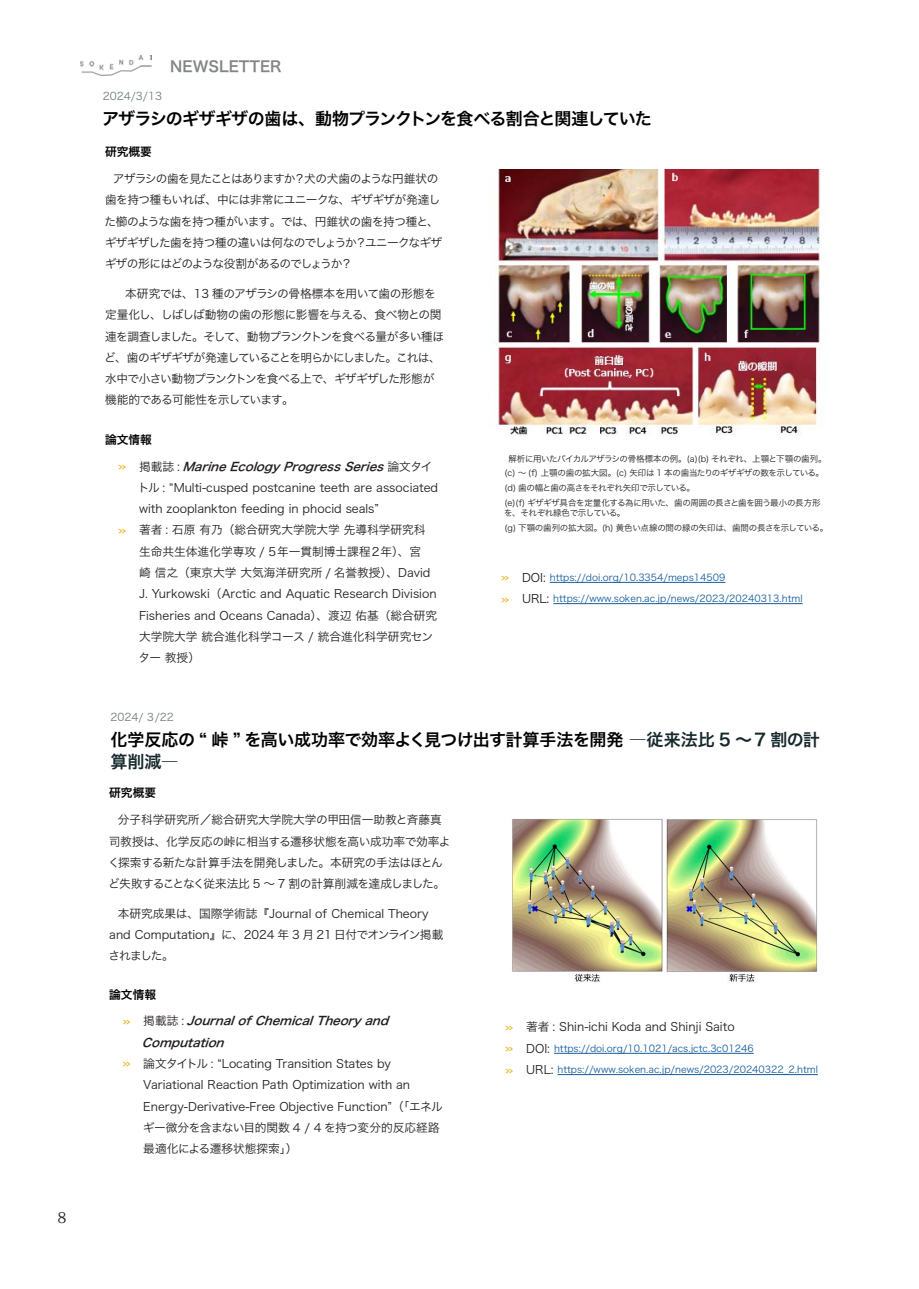
<style>
.page{position:relative;width:919px;height:1289px;background:#fff}
.page>*{position:absolute;margin:0;border:0;box-sizing:border-box;transform-origin:0 0}
.t1{font:16.95px/21.3px "Hira Kaku Pro N W6";letter-spacing:-.015em;color:#000}
.t2{font:16.95px "Hira Kaku Pro N W6";letter-spacing:-.055em;color:#000}
.t3{font:14.85px "Hira Kaku Pro N W6";color:#828487}
.t4{font:14.85px "Koz Min Pr 6 N";color:#231f20}
.t5{font:11.7px/21.3px "Hira Kaku Pro N W3";color:#231f20}
.t6{font:11.7px/21.3px "Hira Kaku Pro N W3";letter-spacing:-.055em;color:#231f20}
.t7{font:11.7px/21.3px "Hira Kaku Pro N W3";letter-spacing:-.03em;color:#231f20}
.t8{font:italic 11.7px/21.3px "Hira Kaku Pro N W6";color:#231f20}
.t9{font:11.7px "Hira Kaku Pro N W6";color:#000}
.t10{font:10.65px "Hira Kaku Pro N W3";color:#737d81}
.t11{font:9.6px "Hira Kaku Pro W3";color:#175d9e}
.t12{font:8.55px/14.7px "Hira Kaku Pro N W3";letter-spacing:-.04em;color:#231f20}
.s1{font-family:"Myriad Pro";font-style:normal;color:#e6b522}
.s2{font-family:"Hira Kaku Pro N W3";font-style:normal}
.s3{font-family:"Myriad Pro";color:#e6b522}
.s4{font-family:"Myriad Pro";font-size:11.7px;color:#e6b522}
.s5{font-family:"Hira Kaku Pro N W3";font-size:11.7px;color:#231f20}
.s6{color:#16282c}
</style>
<div class="page">
<img style="left:81px;top:56px;width:71px;height:20px">
<hr style="left:549px;top:582px;width:176px;height:1px;background:#175d9e">
<hr style="left:553px;top:603px;width:249px;height:1px;background:#175d9e">
<img style="left:494px;top:170px;width:327px;height:266px">
<hr style="left:554px;top:1053px;width:199px;height:1px;background:#175d9e">
<hr style="left:557px;top:1074px;width:260px;height:1px;background:#175d9e">
<img style="left:512px;top:818px;width:306px;height:164px">
<p class="t4" style="left:57px;top:1209px;width:11px">8</p>
<p class="t3" style="left:170px;top:53px;width:113px">NEWSLETTER</p>
<p class="t10" style="left:103px;top:87px;width:61px">2024/3/13</p>
<h1 class="t2" style="left:102px;top:104px;width:551px">アザラシのギザギザの歯は、動物プランクトンを食べる割合と関連していた</h1>
<p class="t9" style="left:105px;top:141px;width:48px">研究概要</p>
<p class="t6" style="left:105px;top:167px;width:339px;text-indent:8px">アザラシの歯を見たことはありますか？犬の犬歯のような円錐状の歯を持つ種もいれば、中には非常にユニークな、ギザギザが発達した櫛のような歯を持つ種がいます。では、円錐状の歯を持つ種と、ギザギザした歯を持つ種の違いは何なのでしょうか？ユニークなギザギザの形にはどのような役割があるのでしょうか？</p>
<p class="t6" style="left:104px;top:282px;width:341px;text-indent:10px">　本研究では、13 種のアザラシの骨格標本を用いて歯の形態を定量化し、しばしば動物の歯の形態に影響を与える、食べ物との関連を調査しました。そして、動物プランクトンを食べる量が多い種ほど、歯のギザギザが発達していることを明らかにしました。これは、水中で小さい動物プランクトンを食べる上で、ギザギザした形態が機能的である可能性を示しています。</p>
<p class="t9" style="left:105px;top:429px;width:48px">論文情報</p>
<p class="t8" style="left:118px;top:455px;width:316px"><span class="s1">»</span> <span class="s2">掲載誌 :</span> MarineEcologyProgressSeries <span class="s2">論文タイ</span></p>
<p class="t5" style="left:138px;top:476px;width:302px">トル : “Multi-cusped postcanine teeth are associated</p>
<p class="t5" style="left:139px;top:497px;width:241px">with zooplankton feeding in phocid seals”</p>
<p class="t5" style="left:118px;top:518px;width:309px"><span class="s3">»</span> 著者 : 石原 有乃（総合研究大学院大学 先導科学研究科</p>
<p class="t5" style="left:139px;top:540px;width:283px">生命共生体進化学専攻 / ５年一貫制博士課程２年）、宮</p>
<p class="t5" style="left:139px;top:561px;width:293px">崎 信之（東京大学 大気海洋研究所 / 名誉教授）、David</p>
<p class="t5" style="left:139px;top:582px;width:299px">J. Yurkowski（Arctic and Aquatic Research Division</p>
<p class="t5" style="left:139px;top:603px;width:299px">Fisheries and Oceans Canada）、渡辺 佑基（総合研究</p>
<p class="t5" style="left:139px;top:625px;width:295px">大学院大学 統合進化科学コース / 統合進化科学研究セン</p>
<p class="t5" style="left:138px;top:646px;width:63px">ター 教授）</p>
<p class="t12" style="left:504px;top:450px;width:324px;text-indent:4px">解析に用いたバイカルアザラシの骨格標本の例。(a)(b) それぞれ、上顎と下顎の歯列。(c) ～ (f) 上顎の歯の拡大図。(c) 矢印は 1 本の歯当たりのギザギザの数を示している。(d) 歯の幅と歯の高さをそれぞれ矢印で示している。<br>(e)(f) ギザギザ具合を定量化する為に用いた、歯の周囲の長さと歯を囲う最小の長方形</p>
<p class="t12" style="left:504px;top:505px;width:325px">を、それぞれ緑色で示している。<br>(g) 下顎の歯列の拡大図。(h) 黄色い点線の間の緑の矢印は、歯間の長さを示している。</p>
<p class="t11" style="left:500px;top:569px;width:226px"><span class="s4">»</span> <span class="s5">DOI:</span> https://doi.org/10.3354/meps14509</p>
<p class="t11" style="left:500px;top:590px;width:303px"><span class="s4">»</span> <span class="s5">URL:</span> https://www.soken.ac.jp/news/2023/20240313.html</p>
<p class="t10" style="left:110px;top:708px;width:65px">2024/ ３/22</p>
<h1 class="t1" style="left:110px;top:728px;width:710px">化学反応の “ 峠 ” を高い成功率で効率よく見つけ出す計算手法を開発 <span class="s6">―従来法比 5 ～7 割の計算削減―</span></h1>
<p class="t9" style="left:109px;top:782px;width:48px">研究概要</p>
<p class="t7" style="left:108px;top:808px;width:344px;text-indent:10px">分子科学研究所／総合研究大学院大学の甲田信一助教と斉藤真司教授は、化学反応の峠に相当する遷移状態を高い成功率で効率よく探索する新たな計算手法を開発しました。本研究の手法はほとんど失敗することなく従来法比 5 ～ 7 割の計算削減を達成しました。</p>
<p class="t5" style="left:109px;top:901px;width:336px;text-indent:9px">本研究成果は、国際学術誌『Journal of Chemical Theory and Computation』に、2024 年 3 月 21 日付でオンライン掲載されました。</p>
<p class="t9" style="left:109px;top:983px;width:48px">論文情報</p>
<p class="t8" style="left:142px;top:1009px;width:254px;text-indent:-20px"><span class="s1">»</span> <span class="s2">掲載誌 :</span> JournalofChemicalTheoryand<br>Computation</p>
<p class="t5" style="left:143px;top:1052px;width:301px;text-indent:-21px"><span class="s3">»</span> 論文タイトル : “Locating Transition States by Variational Reaction Path Optimization with an Energy-Derivative-Free Objective Function”（「エネルギー微分を含まない目的関数 4 / 4 を持つ変分的反応経路最適化による遷移状態探索」）</p>
<p class="t5" style="left:505px;top:1015px;width:231px"><span class="s3">»</span> 著者 : Shin-ichi Koda and Shinji Saito</p>
<p class="t11" style="left:505px;top:1039px;width:250px"><span class="s4">»</span> <span class="s5">DOI:</span> https://doi.org/10.1021/acs.jctc.3c01246</p>
<p class="t11" style="left:505px;top:1060px;width:314px"><span class="s4">»</span> <span class="s5">URL:</span> https://www.soken.ac.jp/news/2023/20240322_2.html</p>
</div>
